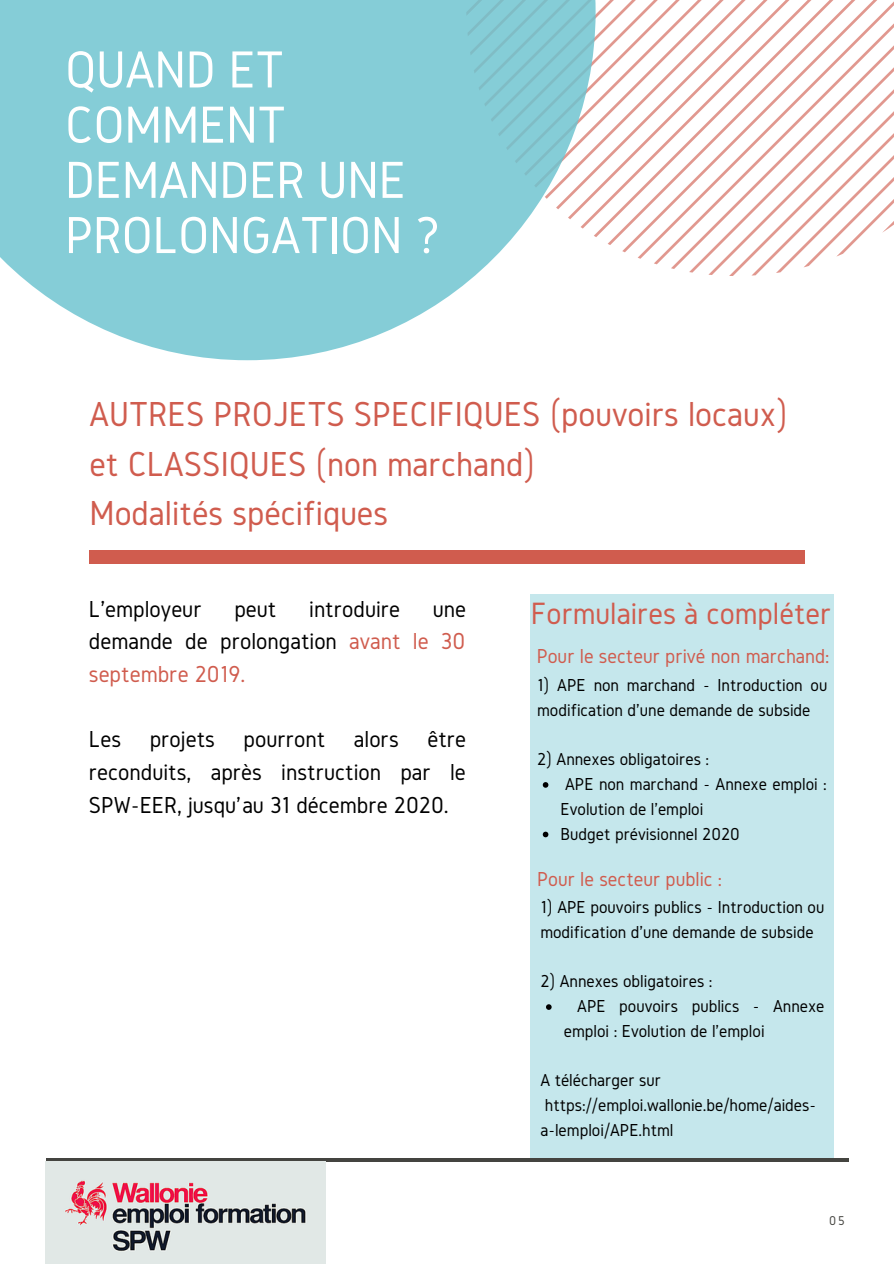
<style>
.page{position:relative;width:894px;height:1264px;background:#fff}
.page>*{position:absolute;margin:0;border:0;box-sizing:border-box;transform-origin:0 0}
.t1{font:54px/55.2px "Gidole";letter-spacing:-.01em;color:#fff}
.t2{font:36px/49.5px "Gidole";color:#d05c4e}
.t3{font:31.95px "Gidole";color:#d05c4e}
.t4{font:24px/32.7px "Gidole";color:#000;text-align:justify}
.t5{font:21px "Gidole";color:#d05c4e}
.t6{font:18px/24.8px "Gidole";color:#000}
.t7{font:13.2px "Gidole";color:#444440}
.s1{color:#d05c4e}
</style>
<div class="page">
<svg style="left:595px;top:0;width:298px;height:275px"></svg>
<hr style="left:46px;top:1158px;width:802px;height:3px;background:#444440">
<svg style="left:0;top:0;width:595px;height:360px;fill:#85cdd7"></svg>
<img style="left:46px;top:1161px;width:279px;height:102px">
<div style="left:89px;top:550px;width:715px;height:14px;background:#d05c4e"></div>
<div style="left:530px;top:594px;width:303px;height:563px;background:#c5e7ec"></div>
<svg style="left:542px;top:782px;width:6px;height:5px"></svg>
<svg style="left:542px;top:831px;width:6px;height:6px"></svg>
<svg style="left:546px;top:1004px;width:5px;height:5px"></svg>
<h1 class="t1" style="left:65px;top:41px;width:377px">QUAND ET<br>COMMENT<br>DEMANDER UNE<br>PROLONGATION ?</h1>
<h2 class="t2" style="left:89px;top:389px;width:699px">AUTRES PROJETS SPECIFIQUES (pouvoirs locaux) et CLASSIQUES (non marchand)<br>Modalités spécifiques</h2>
<h3 class="t4" style="left:89px;top:592px;width:114px">L'employeur</h3>
<h3 class="t4" style="left:234px;top:592px;width:44px">peut</h3>
<h3 class="t4" style="left:309px;top:592px;width:92px">introduire</h3>
<h3 class="t4" style="left:89px;top:592px;width:379px;text-indent:344px">une demande de prolongation <span class="s1">avant le 30 septembre 2019.</span></h3>
<h3 class="t4" style="left:89px;top:722px;width:379px">Les projets pourront alors être reconduits, après instruction par le SPW-EER, jusqu’au 31 décembre 2020.</h3>
<h3 class="t3" style="left:530px;top:596px;width:302px">Formulaires à compléter</h3>
<p class="t5" style="left:536px;top:644px;width:294px">Pour le secteur privé non marchand:</p>
<p class="t6" style="left:537px;top:672px;width:291px">1) APE non marchand - Introduction ou modification d'une demande de subside</p>
<p class="t6" style="left:560px;top:746px;width:268px;text-indent:-23px">2) Annexes obligatoires :<br>APE non marchand - Annexe emploi :<br>Evolution de l'emploi<br>Budget prévisionnel 2020</p>
<p class="t5" style="left:537px;top:867px;width:186px">Pour le secteur public :</p>
<p class="t6" style="left:540px;top:894px;width:285px">1) APE pouvoirs publics - Introduction ou modification d'une demande de subside</p>
<p class="t6" style="left:540px;top:968px;width:173px">2) Annexes obligatoires :</p>
<p class="t6" style="left:577px;top:993px;width:249px">APE pouvoirs publics - Annexe</p>
<p class="t6" style="left:563px;top:1018px;width:202px">emploi : Evolution de l'emploi</p>
<p class="t6" style="left:540px;top:1067px;width:277px">A télécharger sur https://emploi.wallonie.be/home/aides&shy;a-lemploi/APE.html</p>
<p class="t7" style="left:829px;top:1213px;width:17px">05</p>
</div>
